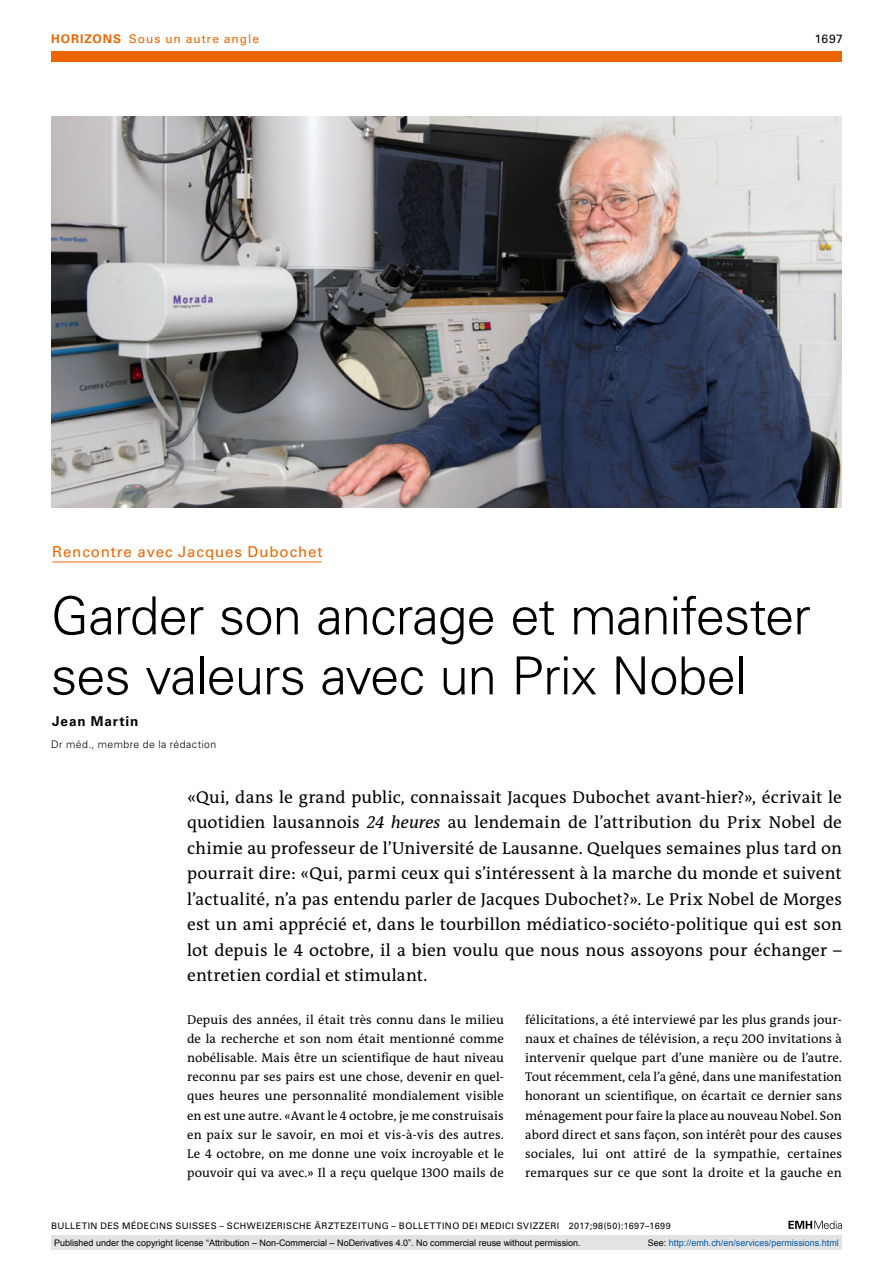
<style>
.page{position:relative;width:893px;height:1263px;background:#fff}
.page>*{position:absolute;margin:0;border:0;box-sizing:border-box;transform-origin:0 0}
.t1{font:300 52.5px/60px "Univers LT Std";letter-spacing:-.02em;color:#000}
.t2{font:17.25px/25.5px "The Antiqua B W5 Plain";letter-spacing:.01em;color:#000;text-align:justify}
.t3{font:15px "Univers LT Std";letter-spacing:.06em;color:#ec6500}
.t4{font:700 13.5px "Univers LT Std";letter-spacing:.065em;color:#000}
.t5{font:12.75px/19.2px "The Antiqua B W5 Plain";letter-spacing:.005em;color:#000;text-align:justify}
.t6{font:12px "Univers LT Std";letter-spacing:.08em;color:#ec6500}
.t7{font:12px "Univers LT Std";color:#000}
.t8{font:300 10.5px "Univers LT Std";letter-spacing:.04em;color:#000}
.t9{font:9px "Arial";color:#000}
.t10{font:9px "Univers LT Std";letter-spacing:.05em;color:#000}
.t11{font:9px "Arial";color:#005ba9}
.s1{font-weight:700}
.s2{font-style:italic}
.s3{color:#000}
</style>
<div class="page">
<svg style="left:788px;top:1221px;width:54px;height:8px"></svg>
<hr style="left:52px;top:561px;width:270px;height:1px;background:#ec6500">
<img style="left:51px;top:116px;width:791px;height:391px">
<div style="left:51px;top:51px;width:791px;height:11px;background:#ec6500"></div>
<div style="left:51px;top:1235px;width:791px;height:15px;background:#e3e3e3"></div>
<p class="t6" style="left:51px;top:31px;width:209px"><span class="s1">HORIZONS</span> Sous un autre angle</p>
<p class="t7" style="left:815px;top:31px;width:29px">1697</p>
<p class="t3" style="left:52px;top:543px;width:272px">Rencontre avec Jacques Dubochet</p>
<h1 class="t1" style="left:51px;top:586px;width:761px">Garder son ancrage et manifester ses valeurs avec un Prix Nobel</h1>
<p class="t4" style="left:52px;top:714px;width:88px">Jean Martin</p>
<p class="t8" style="left:51px;top:738px;width:167px">Dr méd., membre de la rédaction</p>
<p class="t2" style="left:187px;top:784px;width:656px">«Qui, dans le grand public, connaissait Jacques Dubochet avant-hier?», écrivait le quotidien lausannois <span class="s2">24 heures</span> au lendemain de l’attribution du Prix Nobel de chimie au professeur de l’Université de Lausanne. Quelques semaines plus tard on pourrait dire: «Qui, parmi ceux qui s’intéressent à la marche du monde et suivent l’actualité, n’a pas entendu parler de Jacques Dubochet?». Le Prix Nobel de Morges est un ami apprécié et, dans le tourbillon médiatico-sociéto-politique qui est son lot depuis le 4 octobre, il a bien voulu que nous nous assoyons pour échanger – entretien cordial et stimulant.</p>
<p class="t5" style="left:187px;top:1010px;width:318px">Depuis des années, il était très connu dans le milieu de la recherche et son nom était mentionné comme nobélisable. Mais être un scientifique de haut niveau reconnu par ses pairs est une chose, devenir en quel&shy;ques heures une personnalité mondialement visible en est une autre. «Avant le 4 octobre, je me construisais en paix sur le savoir, en moi et vis-à-vis des autres.<br>Le 4 octobre, on me donne une voix incroyable et le pouvoir qui va avec.» Il a reçu quelque 1300 mails de</p>
<p class="t5" style="left:525px;top:1010px;width:318px">félicitations, a été interviewé par les plus grands jour&shy;naux et chaînes de télévision, a reçu 200 invitations à intervenir quelque part d’une manière ou de l’autre.<br>Tout récemment, cela l’a gêné, dans une manifestation honorant un scientifique, on écartait ce dernier sans ménagement pour faire la place au nouveau Nobel. Son abord direct et sans façon, son intérêt pour des causes sociales, lui ont attiré de la sympathie, certaines remarques sur ce que sont la droite et la gauche en</p>
<p class="t10" style="left:51px;top:1220px;width:621px">BULLETIN DES MÉDECINS SUISSES – SCHWEIZERISCHE ÄRZTEZEITUNG – BOLLETTINO DEI MEDICI SVIZZERI 2017;98(50):1697–1699</p>
<p class="t9" style="left:54px;top:1237px;width:528px">Published under the copyright license “Attribution – Non-Commercial – NoDerivatives 4.0”. No commercial reuse without permission.</p>
<p class="t11" style="left:648px;top:1237px;width:193px"><span class="s3">See:</span> http://emh.ch/en/services/permissions.html</p>
</div>
